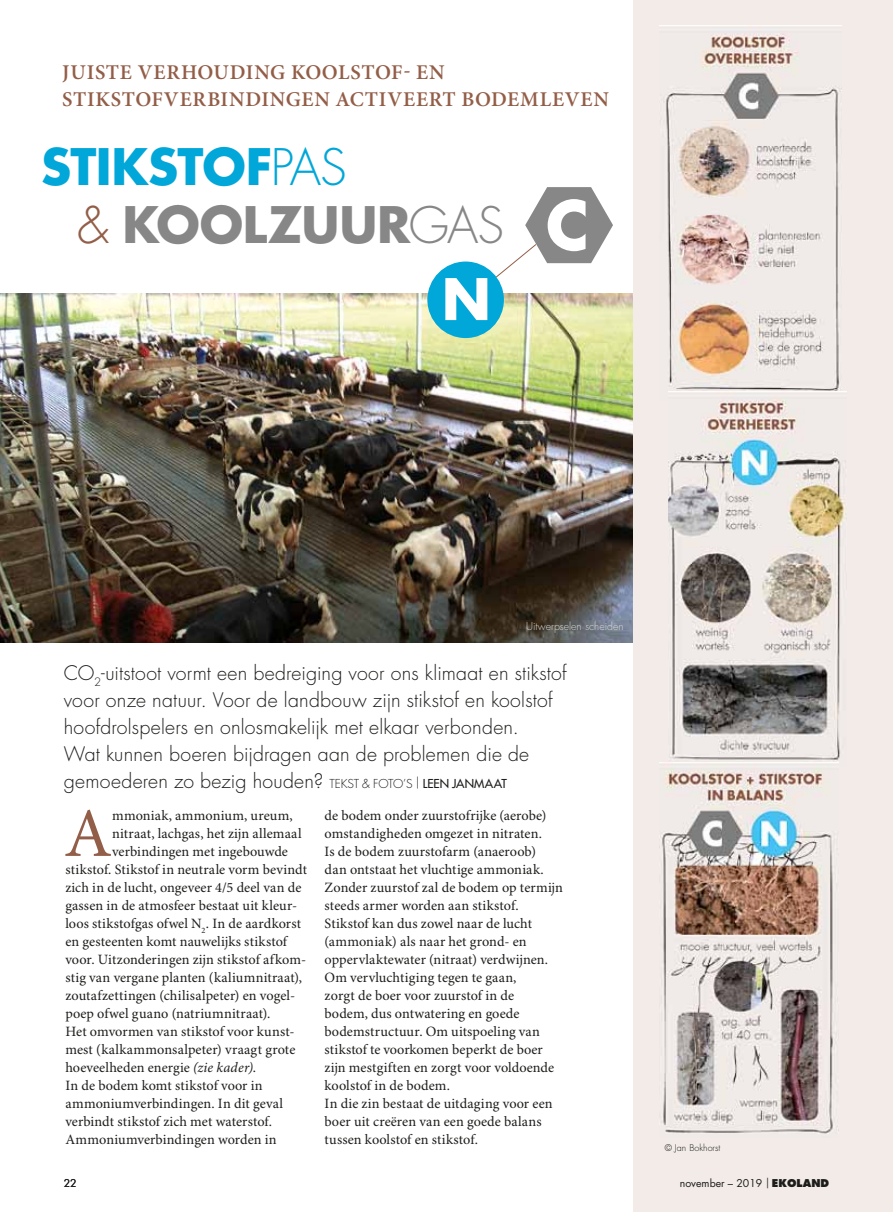
<style>
.page{position:relative;width:893px;height:1212px;background:#fff}
.page>*{position:absolute;margin:0;border:0;box-sizing:border-box;transform-origin:0 0}
.t1{font:69.6px "Minion Pro";color:#935e48}
.t2{font:700 48.9px/57.6px "Futura Std";letter-spacing:-.005em;color:#00a7d8}
.t3{font:600 21px/27px "Minion Pro";letter-spacing:.035em;color:#935e48}
.t4{font:300 19.5px/27px "Futura Std";letter-spacing:.015em;color:#1d1d1b}
.t5{font:14.25px/18px "Minion Pro";letter-spacing:.005em;color:#1d1d1b}
.t6{font:500 12px "Futura Std";color:#1d1d1b}
.t7{font:10.5px "Futura Std";color:#1d1d1b}
.t8{font:300 10.5px "Futura Std";color:#dadada}
.t9{font:300 9px "Futura Std";color:#1d1d1b}
.s1{font-weight:300}
.s2{font-weight:300;color:#935e48}
.s3{color:#878787}
.s4{font-weight:300;color:#878787}
.s5{font-size:12px}
.s6{font-style:italic}
.s7{font-weight:500}
.s8{font-weight:800}
</style>
<div class="page">
<img style="left:0;top:293px;width:634px;height:349px">
<div style="left:634px;top:0;width:259px;height:1212px;background:#f2ebe7"></div>
<img style="left:663px;top:26px;width:179px;height:365px">
<img style="left:668px;top:391px;width:179px;height:372px">
<img style="left:659px;top:763px;width:179px;height:371px">
<div style="left:427px;top:261px;width:77px;height:77px;background:#00a7d8;border-radius:50%"></div>
<svg style="left:445px;top:278px;width:42px;height:42px"></svg>
<svg style="left:495px;top:187px;width:118px;height:91px"></svg>
<h3 class="t3" style="left:62px;top:60px;width:548px">JUISTE VERHOUDING KOOLSTOF- EN<br>STIKSTOFVERBINDINGEN ACTIVEERT BODEMLEVEN</h3>
<h2 class="t2" style="left:78px;top:137px;width:424px;text-indent:-36px">STIKSTOF<span class="s1">PAS<br></span><span class="s2">&amp;</span> <span class="s3">KOOLZUUR</span><span class="s4">GAS</span></h2>
<p class="t8" style="left:526px;top:619px;width:99px">Uitwerpselen scheiden</p>
<p class="t4" style="left:64px;top:659px;width:505px">CO<sub>2</sub>-uitstoot vormt een bedreiging voor ons klimaat en stikstof voor onze natuur. Voor de landbouw zijn stikstof en koolstof hoofdrolspelers en onlosmakelijk met elkaar verbonden.<br>Wat kunnen boeren bijdragen aan de problemen die de gemoederen zo bezig houden? <span class="s5">Tekst &amp; foto</span></p>
<p class="t6" style="left:403px;top:775px;width:105px"><span class="s1">’s |</span> LEEN JANMAAT</p>
<h1 class="t1" style="left:64px;top:792px;width:50px">A</h1>
<p class="t5" style="left:112px;top:807px;width:182px">mmoniak, ammonium, ureum,</p>
<p class="t5" style="left:112px;top:825px;width:191px">nitraat, lachgas, het zijn allemaal</p>
<p class="t5" style="left:112px;top:843px;width:177px">verbindingen met ingebouwde</p>
<p class="t5" style="left:65px;top:861px;width:243px">stikstof. Stikstof in neutrale vorm bevindt</p>
<p class="t5" style="left:65px;top:879px;width:238px">zich in de lucht, ongeveer 4/5 deel van de</p>
<p class="t5" style="left:65px;top:897px;width:233px">gassen in de atmosfeer bestaat uit kleur-</p>
<p class="t5" style="left:65px;top:915px;width:237px">loos stikstofgas ofwel N<sub>2</sub>. In de aardkorst</p>
<p class="t5" style="left:65px;top:933px;width:223px">en gesteenten komt nauwelijks stikstof</p>
<p class="t5" style="left:65px;top:951px;width:242px">voor. Uitzonderingen zijn stikstof afkom-</p>
<p class="t5" style="left:65px;top:969px;width:238px">stig van vergane planten (kaliumnitraat),</p>
<p class="t5" style="left:65px;top:987px;width:231px">zoutafzettingen (chilisalpeter) en vogel-</p>
<p class="t5" style="left:65px;top:1005px;width:207px">poep ofwel guano (natriumnitraat).</p>
<p class="t5" style="left:65px;top:1023px;width:231px">Het omvormen van stikstof voor kunst-</p>
<p class="t5" style="left:65px;top:1041px;width:231px">mest (kalkammonsalpeter) vraagt grote</p>
<p class="t5" style="left:65px;top:1059px;width:192px">hoeveelheden energie <span class="s6">(zie kader)</span>.</p>
<p class="t5" style="left:65px;top:1077px;width:199px">In de bodem komt stikstof voor in</p>
<p class="t5" style="left:65px;top:1095px;width:219px">ammoniumverbindingen. In dit geval</p>
<p class="t5" style="left:65px;top:1113px;width:208px">verbindt stikstof zich met waterstof.</p>
<p class="t5" style="left:65px;top:1131px;width:213px">Ammoniumverbindingen worden in</p>
<p class="t7" style="left:64px;top:1176px;width:14px">22</p>
<p class="t5" style="left:325px;top:807px;width:240px">de bodem onder zuurstofrijke (aerobe) omstandigheden omgezet in nitraten.<br>Is de bodem zuurstofarm (anaeroob)<br>dan ontstaat het vluchtige ammoniak.<br>Zonder zuurstof zal de bodem op termijn steeds armer worden aan stikstof.<br>Stikstof kan dus zowel naar de lucht (ammoniak) als naar het grond- en oppervlaktewater (nitraat) verdwijnen.<br>Om vervluchtiging tegen te gaan,<br>zorgt de boer voor zuurstof in de<br>bodem, dus ontwatering en goede bodemstructuur. Om uitspoeling van stikstof te voorkomen beperkt de boer zijn mestgiften en zorgt voor voldoende koolstof in de bodem.<br>In die zin bestaat de uitdaging voor een boer uit creëren van een goede balans tussen koolstof en stikstof.</p>
<p class="t9" style="left:665px;top:1142px;width:57px">© Jan Bokhorst</p>
<p class="t7" style="left:680px;top:1176px;width:151px">november – 2019 <span class="s7">|</span> <span class="s8">EKOLAND</span></p>
</div>
